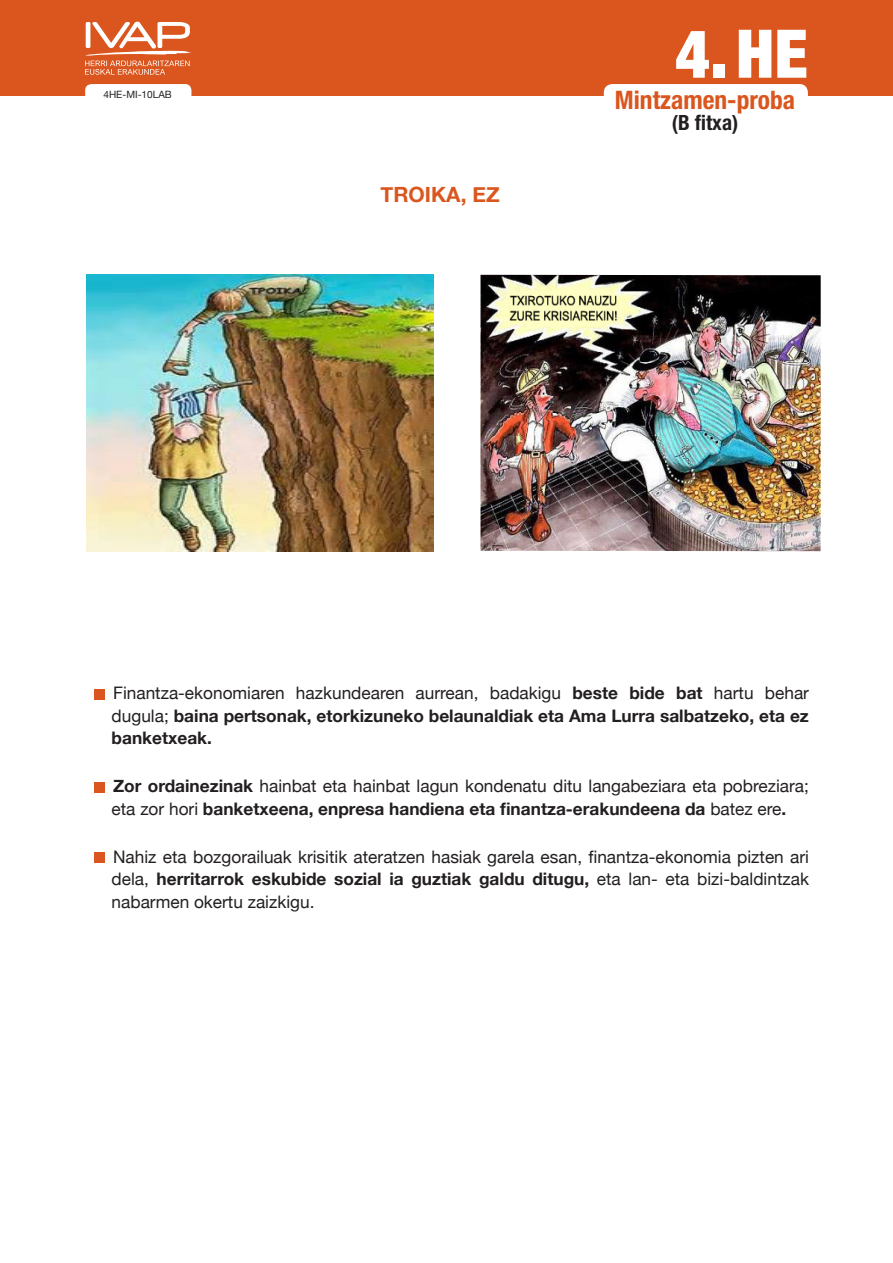
<style>
.page{position:relative;width:893px;height:1263px;background:#fff}
.page>*{position:absolute;margin:0;border:0;box-sizing:border-box;transform-origin:0 0}
.t1{font:900 condensed 67.2px "Helvetica Neue LT Pro";color:#fff}
.t2{font:700 condensed 25.5px "Helvetica Neue LT Pro";color:#da561e}
.Gaia{font:700 21px "Helvetica Neue";color:#da561e}
.t3{font:700 condensed 21px "Helvetica Neue LT Pro";color:#231f20}
.Galderak{font:17.25px/22.5px "Helvetica Neue";color:#231f20}
.Galderak-2{font:700 17.25px/22.5px "Helvetica Neue";color:#231f20;text-align:justify}
.t4{font:10.05px "Helvetica Neue";color:#231f20}
.s1{font-weight:400}
.s2{font-weight:700}
</style>
<div class="page">
<div style="left:0;top:0;width:893px;height:96px;background:#da561e"></div>
<svg style="left:85px;top:22px;width:106px;height:53px"></svg>
<div style="left:85px;top:84px;width:106px;height:20px;background:#fff;border-radius:6px"></div>
<div style="left:604px;top:84px;width:204px;height:49px;background:#fff;border-radius:9px"></div>
<div style="left:95px;top:689px;width:10px;height:10px;background:#da561e"></div>
<div style="left:95px;top:782px;width:10px;height:10px;background:#da561e"></div>
<div style="left:95px;top:852px;width:10px;height:11px;background:#da561e"></div>
<img style="left:86px;top:275px;width:347px;height:276px">
<img style="left:480px;top:275px;width:341px;height:276px">
<h1 class="t1" style="left:675px;top:12px;width:134px">4.HE</h1>
<p class="t4" style="left:103px;top:88px;width:70px">4HE-MI-10LAB</p>
<h2 class="t2" style="left:615px;top:84px;width:182px">Mintzamen-proba</h2>
<p class="t3" style="left:672px;top:109px;width:68px">(B fitxa)</p>
<p class="Gaia" style="left:381px;top:181px;width:120px">TROIKA, EZ</p>
<p class="Galderak-2" style="left:112px;top:681px;width:699px"><span class="s1">Finantza-ekonomiaren hazkundearen aurrean, badakigu</span> beste bide bat <span class="s1">hartu behar dugula;</span> baina pertsonak, etorkizuneko belaunaldiak eta Ama Lurra salbatzeko, eta ez banketxeak.</p>
<p class="Galderak" style="left:112px;top:775px;width:699px"><span class="s2">Zor ordainezinak</span> hainbat eta hainbat lagun kondenatu ditu langabeziara eta pobreziara; eta zor hori <span class="s2">banketxeena, enpresa handiena eta finantza-erakundeena da</span> batez ere<span class="s2">.</span></p>
<p class="Galderak" style="left:112px;top:845px;width:699px;text-align:justify">Nahiz eta bozgorailuak krisitik ateratzen hasiak garela esan, finantza-ekonomia pizten ari dela, <span class="s2">herritarrok eskubide sozial ia guztiak galdu ditugu,</span> eta lan- eta bizi-baldintzak nabarmen okertu zaizkigu.</p>
</div>
